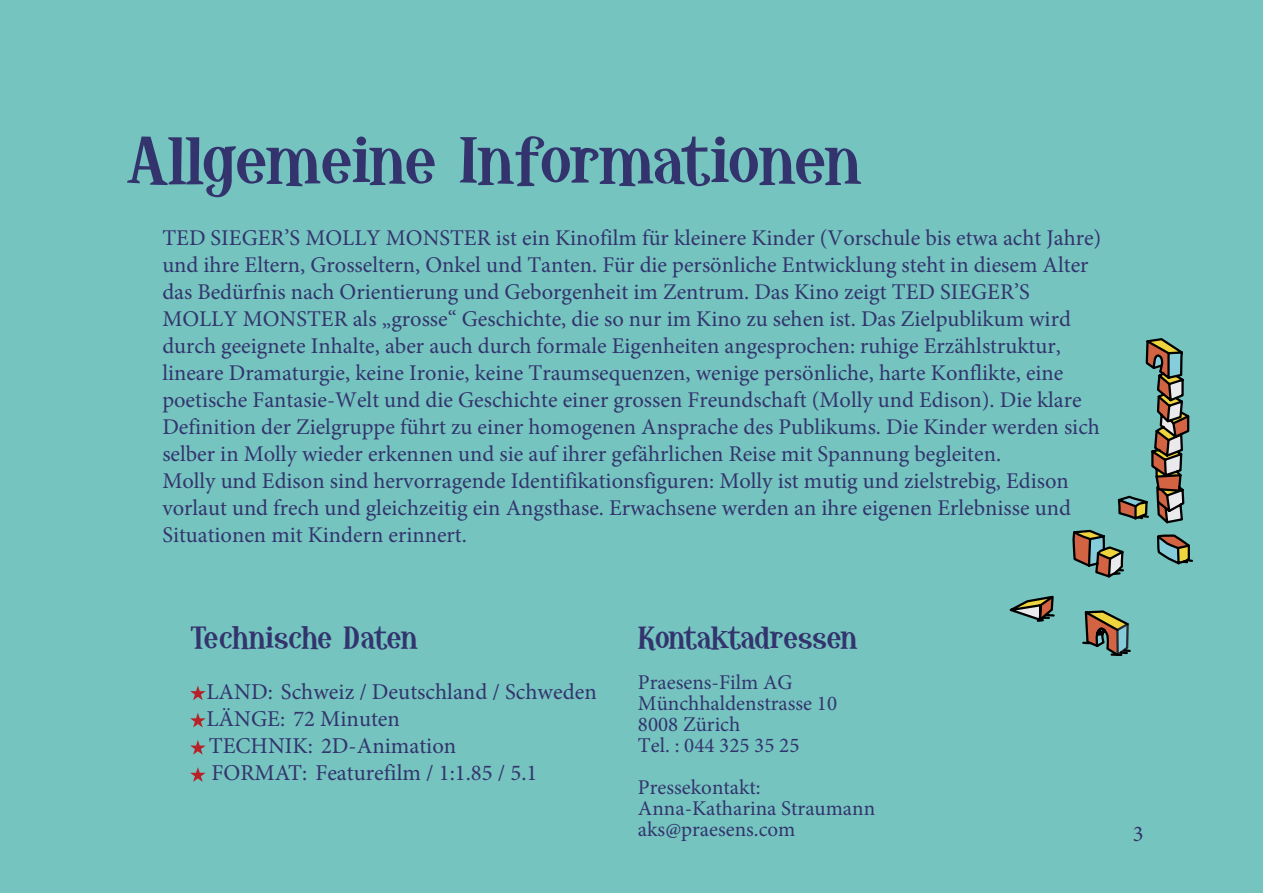
<style>
.page{position:relative;width:1263px;height:893px;background:#75c4bf}
.page>*{position:absolute;margin:0;border:0;box-sizing:border-box;transform-origin:0 0}
.t1{font:58.5px "Hopeless Heart";letter-spacing:-.025em;color:#33346e}
.t2{font:27px "Hopeless Heart";letter-spacing:-.05em;color:#33346e}
.t3{font:22.65px/27.2px "Minion Pro";color:#33346e}
.t4{font:22.5px/27px "Minion Pro";color:#33346e}
.t5{font:21px/21px "Minion Pro";color:#33346e}
</style>
<div class="page">
<svg style="left:190px;top:685px;width:16px;height:15px"></svg>
<svg style="left:190px;top:713px;width:16px;height:14px"></svg>
<svg style="left:190px;top:740px;width:16px;height:15px"></svg>
<svg style="left:190px;top:767px;width:16px;height:15px"></svg>
<svg style="left:1009px;top:338px;width:184px;height:318px"></svg>
<h1 class="t1" style="left:128px;top:121px;width:735px">Allgemeine Informationen</h1>
<p class="t4" style="left:162px;top:224px;width:940px">TED SIEGER’S MOLLY MONSTER ist ein Kinofilm für kleinere Kinder (Vorschule bis etwa acht Jahre) und ihre Eltern, Grosseltern, Onkel und Tanten. Für die persönliche Entwicklung steht in diesem Alter das Bedürfnis nach Orientierung und Geborgenheit im Zentrum. Das Kino zeigt TED SIEGER’S MOLLY MONSTER als „grosse“ Geschichte, die so nur im Kino zu sehen ist. Das Zielpublikum wird durch geeignete Inhalte, aber auch durch formale Eigenheiten angesprochen: ruhige Erzählstruktur, lineare Dramaturgie, keine Ironie, keine Traumsequenzen, wenige persönliche, harte Konflikte, eine poetische Fantasie-Welt und die Geschichte einer grossen Freundschaft (Molly und Edison). Die klare Definition der Zielgruppe führt zu einer homogenen Ansprache des Publikums. Die Kinder werden sich selber in Molly wieder erkennen und sie auf ihrer gefährlichen Reise mit Spannung begleiten.<br>Molly und Edison sind hervorragende Identifikationsfiguren: Molly ist mutig und zielstrebig, Edison vorlaut und frech und gleichzeitig ein Angsthase. Erwachsene werden an ihre eigenen Erlebnisse und Situationen mit Kindern erinnert.</p>
<p class="t2" style="left:190px;top:620px;width:229px">Technische Daten</p>
<p class="t3" style="left:206px;top:678px;width:392px">LAND: Schweiz / Deutschland / Schweden<br>LÄNGE: 72 Minuten<br>TECHNIK: 2D-Animation<br>FORMAT: Featurefilm / 1:1.85 / 5.1</p>
<p class="t2" style="left:638px;top:620px;width:221px">Kontaktadressen</p>
<p class="t5" style="left:638px;top:672px;width:201px">Praesens-Film AG<br>Münchhaldenstrasse 10<br>8008 Zürich<br>Tel. : 044 325 35 25</p>
<p class="t5" style="left:638px;top:777px;width:239px">Pressekontakt:<br>Anna-Katharina Straumann aks@praesens.com</p>
<p class="t4" style="left:1133px;top:820px;width:12px">3</p>
</div>
